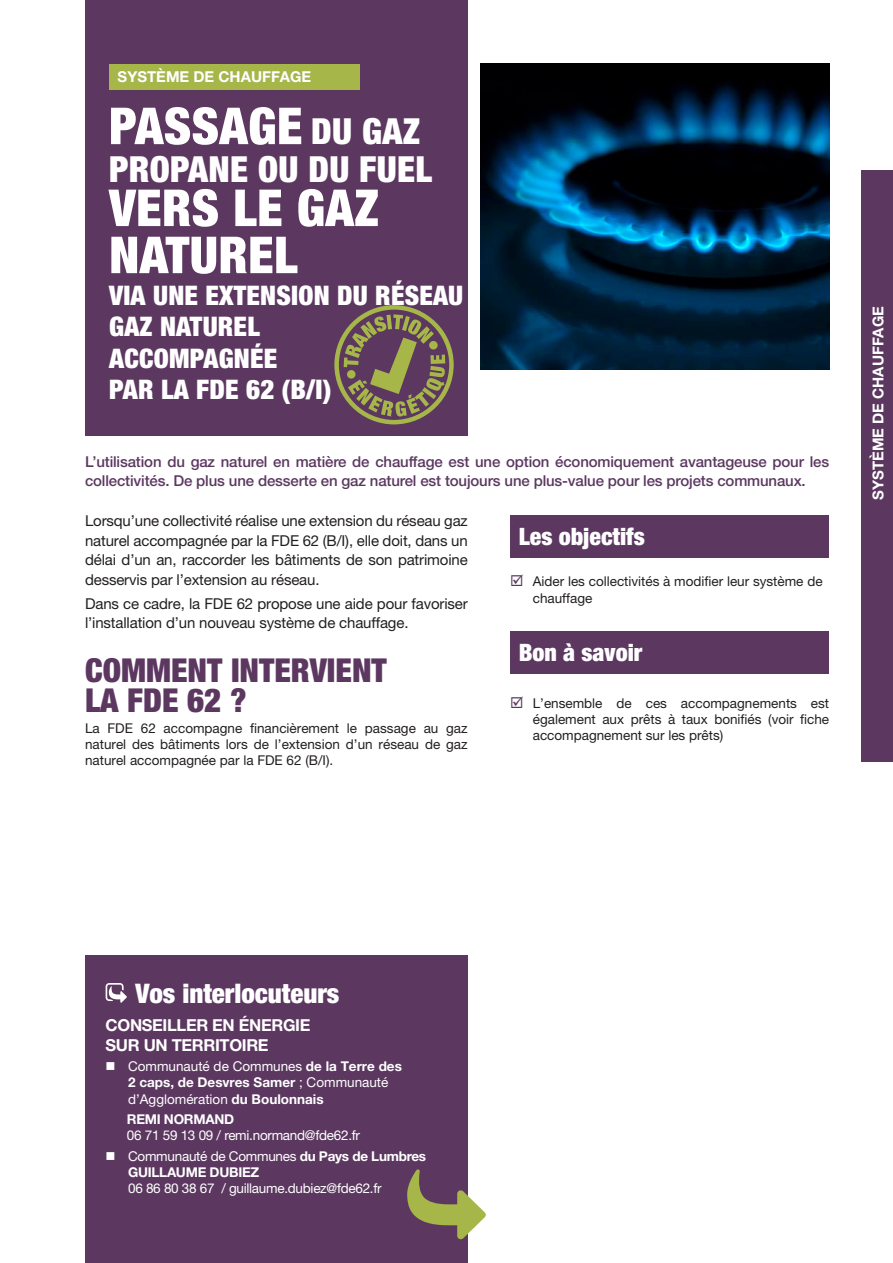
<style>
.page{position:relative;width:893px;height:1263px;background:#fff}
.page>*{position:absolute;margin:0;border:0;box-sizing:border-box;transform-origin:0 0}
.ParaStyle01-Interlig{font:900 condensed 51px/47.1px "Helvetica Neue LT Pro";letter-spacing:.01em;color:#fff}
.ParaStyle01-Interlig-2{font:900 condensed 36px "Helvetica Neue LT Pro";letter-spacing:.01em;color:#fff}
.Texte_contenu{font:900 condensed 33px/30px "Helvetica Neue LT Pro";color:#5c3861}
.ParaStyle01-Interlig-3{font:900 condensed 27px/31.5px "Helvetica Neue LT Pro";letter-spacing:.01em;color:#fff}
.Sous-titre_1{font:900 condensed 27px "Helvetica Neue LT Pro";color:#fff}
.Sous-titre_2_dans_ca{font:900 condensed 24px "Helvetica Neue LT Pro";color:#fff}
.t1{font:700 16.5px/19.8px "Helvetica Neue LT Std";letter-spacing:-.02em;color:#fff}
.Texte_intro{font:15px/19.5px "Helvetica Neue LT Pro";letter-spacing:-.01em;color:#231f20;text-align:justify}
.Texte_intro-2{font:500 15px/19.5px "Helvetica Neue LT Pro";letter-spacing:-.01em;color:#5c3861}
.Titre_fiche{font:700 15px "Helvetica Neue LT Pro";color:#fff}
.Liste_carré_coché{font:13.5px/16.2px "Helvetica Neue LT Pro";color:#231f20;text-align:justify}
.Texte_contenu-2{font:13.5px/16.2px "Helvetica Neue LT Pro";color:#231f20;text-align:justify}
.t2{font:13.5px/16.2px "Helvetica Neue LT Std";letter-spacing:-.02em;color:#fff}
.t3{font:13.5px/16.2px "Helvetica Neue LT Pro";color:#fff}
.s1{font-size:36px}
.s2{color:#5c3861}
.s3{font-weight:700}
</style>
<div class="page">
<div style="left:85px;top:0;width:383px;height:436px;background:#5c3861"></div>
<div style="left:861px;top:170px;width:32px;height:592px;background:#5c3861"></div>
<svg style="left:334px;top:305px;width:120px;height:119px"></svg>
<div style="left:347px;top:370px;width:8px;height:9px;background:#a6b649;border-radius:50%"></div>
<div style="left:429px;top:341px;width:9px;height:8px;background:#a6b649;border-radius:50%"></div>
<div style="left:510px;top:631px;width:319px;height:42px;background:#5c3861"></div>
<div style="left:510px;top:516px;width:319px;height:42px;background:#5c3861"></div>
<div style="left:85px;top:955px;width:383px;height:308px;background:#5c3861"></div>
<svg style="left:407px;top:1169px;width:79px;height:70px"></svg>
<svg style="left:106px;top:983px;width:21px;height:20px"></svg>
<img style="left:480px;top:64px;width:349px;height:306px">
<div style="left:109px;top:64px;width:251px;height:25px;background:#a6b649"></div>
<p class="Titre_fiche" style="left:118px;top:67px;width:195px">SYSTÈME DE CHAUFFAGE</p>
<p class="ParaStyle01-Interlig" style="left:109px;top:102px;width:312px">PASSAGE <span class="s1">DU GAZ</span></p>
<p class="ParaStyle01-Interlig-2" style="left:109px;top:147px;width:325px">PROPANE OU DU FUEL</p>
<p class="ParaStyle01-Interlig" style="left:109px;top:184px;width:271px">VERS LE GAZ<br>NATUREL</p>
<p class="ParaStyle01-Interlig-3" style="left:109px;top:279px;width:355px">VIA UNE EXTENSION DU RÉSEAU<br>GAZ NATUREL<br>ACCOMPAGNÉE<br>PAR LA FDE 62 (B/I)</p>
<p class="Texte_intro-2" style="left:85px;top:451px;width:746px">L’utilisation du gaz naturel en matière de chauffage est une option économiquement avantageuse pour les collectivités. De plus une desserte en gaz naturel est toujours une plus-value pour les projets communaux.</p>
<p class="Texte_intro" style="left:85px;top:511px;width:384px">Lorsqu’une collectivité réalise une extension du réseau gaz naturel accompagnée par la FDE 62 (B/I), elle doit, dans un délai d’un an, raccorder les bâtiments de son patrimoine desservis par l’extension au réseau.</p>
<p class="Texte_intro" style="left:85px;top:593px;width:384px">Dans ce cadre, la FDE 62 propose une aide pour favoriser l’installation d’un nouveau système de chauffage.</p>
<p class="Sous-titre_2_dans_ca" style="left:519px;top:522px;width:128px">Les objectifs</p>
<p class="Liste_carré_coché" style="left:533px;top:573px;width:291px;text-indent:-22px"><span class="s2">☑</span> Aider les collectivités à modifier leur système de chauffage</p>
<p class="Texte_contenu" style="left:85px;top:655px;width:303px">COMMENT INTERVIENT<br>LA FDE 62 ?</p>
<p class="Texte_contenu-2" style="left:85px;top:720px;width:384px">La FDE 62 accompagne financièrement le passage au gaz naturel des bâtiments lors de l’extension d’un réseau de gaz naturel accompagnée par la FDE 62 (B/I).</p>
<p class="Sous-titre_2_dans_ca" style="left:519px;top:637px;width:125px">Bon à savoir</p>
<p class="Liste_carré_coché" style="left:533px;top:695px;width:298px;text-indent:-22px"><span class="s2">☑</span> L’ensemble de ces accompagnements est également aux prêts à taux bonifiés (voir fiche accompagnement sur les prêts)</p>
<p class="Titre_fiche" style="left:869px;top:500px;width:195px;rotate:-90deg">SYSTÈME DE CHAUFFAGE</p>
<p class="Sous-titre_1" style="left:135px;top:976px;width:206px">Vos interlocuteurs</p>
<p class="t1" style="left:106px;top:1015px;width:206px">CONSEILLER EN ÉNERGIE<br>SUR UN TERRITOIRE</p>
<p class="t3" style="left:128px;top:1058px;width:275px;text-indent:-22px">■ Communauté de Communes <span class="s3">de la Terre des<br>2 caps, de Desvres Samer</span> ; Communauté d’Agglomération <span class="s3">du Boulonnais</span></p>
<p class="t2" style="left:127px;top:1111px;width:235px"><span class="s3">REMI NORMAND<br></span>06 71 59 13 09 / remi.normand@fde62.fr</p>
<p class="t2" style="left:128px;top:1148px;width:300px;text-indent:-22px">■ Communauté de Communes <span class="s3">du Pays de Lumbres<br>GUILLAUME DUBIEZ<br></span>06 86 80 38 67 / guillaume.dubiez@fde62.fr</p>
</div>
